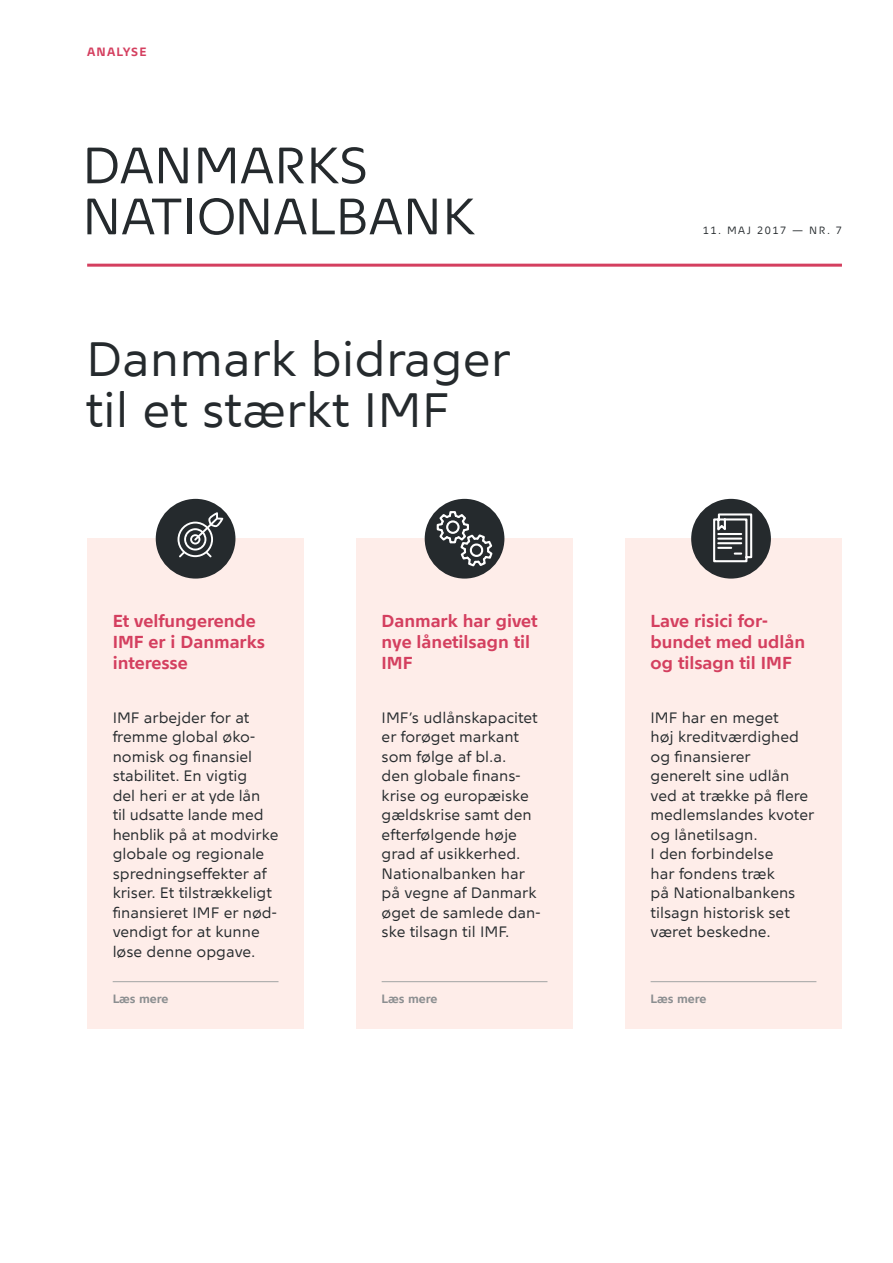
<style>
.page{position:relative;width:893px;height:1263px;background:#fff}
.page>*{position:absolute;margin:0;border:0;box-sizing:border-box;transform-origin:0 0}
.t1{font:51px/51px "Nationalbank";color:#252a2d}
.t2{font:48px/51px "Nationalbank";color:#252a2d}
.t3{font:700 17.25px/21px "Nationalbank";color:#d43f5f}
.t4{font:15px/19.5px "Nationalbank";color:#252a2d}
.t5{font:700 12px "Nationalbank";color:#8b8e90}
.t6{font:700 12px "Nationalbank";letter-spacing:.1em;color:#d43f5f}
.t7{font:10.5px "Nationalbank";letter-spacing:.15em;color:#252a2d}
</style>
<div class="page">
<hr style="left:87px;top:264px;width:755px;height:3px;background:#d43f5f">
<div style="left:625px;top:538px;width:217px;height:491px;background:#feede9"></div>
<hr style="left:651px;top:981px;width:165px;height:1px;background:#a1a4a4">
<div style="left:356px;top:538px;width:217px;height:491px;background:#feede9"></div>
<hr style="left:382px;top:981px;width:165px;height:1px;background:#a1a4a4">
<div style="left:87px;top:538px;width:217px;height:491px;background:#feede9"></div>
<hr style="left:113px;top:981px;width:166px;height:1px;background:#a1a4a4">
<div style="left:156px;top:499px;width:79px;height:80px;background:#252a2d;border-radius:50%"></div>
<svg style="left:178px;top:512px;width:45px;height:45px"></svg>
<div style="left:691px;top:499px;width:80px;height:80px;background:#252a2d;border-radius:50%"></div>
<div style="left:425px;top:499px;width:79px;height:80px;background:#252a2d;border-radius:50%"></div>
<svg style="left:436px;top:510px;width:58px;height:58px"></svg>
<svg style="left:713px;top:513px;width:40px;height:50px"></svg>
<p class="t6" style="left:87px;top:44px;width:61px">ANALYSE</p>
<h1 class="t1" style="left:82px;top:139px;width:394px">DANMARKS<br>NATIONALBANK</h1>
<h2 class="t2" style="left:85px;top:333px;width:427px">Danmark bidrager til et stærkt IMF</h2>
<p class="t3" style="left:113px;top:610px;width:154px">Et velfungerende<br>IMF er i Danmarks interesse</p>
<p class="t4" style="left:113px;top:708px;width:167px">IMF arbejder for at fremme global øko&shy;nomisk og finansiel stabilitet. En vigtig<br>del heri er at yde lån<br>til udsatte lande med henblik på at modvirke globale og regionale spredningseffekter af kriser. Et tilstrækkeligt finansieret IMF er nød&shy;vendigt for at kunne løse denne opgave.</p>
<p class="t5" style="left:113px;top:992px;width:57px">Læs mere</p>
<p class="t3" style="left:382px;top:610px;width:157px">Danmark har givet nye lånetilsagn til<br>IMF</p>
<p class="t4" style="left:382px;top:708px;width:160px">IMF’s udlånskapacitet er forøget markant som følge af bl.a.<br>den globale finans&shy;krise og europæiske gældskrise samt den efterfølgende høje grad af usikkerhed.<br>Nationalbanken har på vegne af Danmark øget de samlede dan&shy;ske tilsagn til IMF.</p>
<p class="t5" style="left:382px;top:992px;width:57px">Læs mere</p>
<p class="t7" style="left:703px;top:224px;width:141px">11. MAJ 2017 — NR. 7</p>
<p class="t3" style="left:651px;top:610px;width:156px">Lave risici for&shy;bundet med udlån og tilsagn til IMF</p>
<p class="t4" style="left:651px;top:708px;width:165px">IMF har en meget<br>høj kreditværdighed og finansierer generelt sine udlån ved at trække på flere medlemslandes kvoter og lånetilsagn.<br>I den forbindelse<br>har fondens træk<br>på Nationalbankens tilsagn historisk set været beskedne.</p>
<p class="t5" style="left:651px;top:992px;width:57px">Læs mere</p>
</div>
